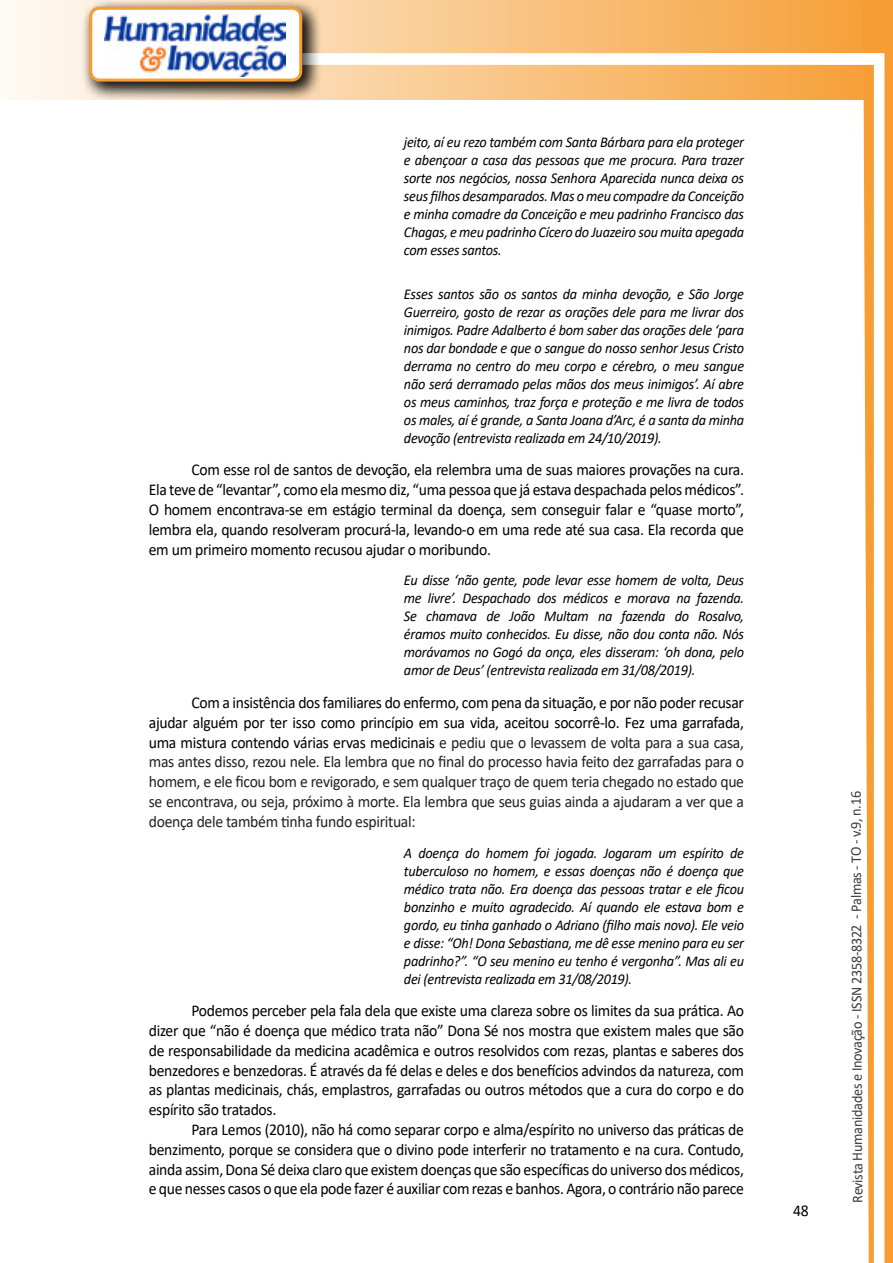
<style>
.page{position:relative;width:893px;height:1263px;background:#fff}
.page>*{position:absolute;margin:0;border:0;box-sizing:border-box;transform-origin:0 0}
.t1{font:16.5px/19.8px "Calibri";letter-spacing:-.02em;color:#000;text-align:justify;scale:.95 1}
.t2{font:16.5px/19.8px "Calibri";letter-spacing:-.02em;color:#202124;text-align:justify;scale:.95 1}
.t3{font:italic 15px/18px "Calibri";letter-spacing:-.02em;color:#000;text-align:justify;scale:.95 1}
.t4{font:15px "Calibri";letter-spacing:-.025em;color:#3c3c3b;scale:.95 1}
.s1{color:#000}
</style>
<div class="page">
<svg style="left:5px;top:0;width:858px;height:100px;background:#f9c484"></svg>
<div style="left:302px;top:53px;width:582px;height:12px;background:#fff;border:2px solid #fff"></div>
<svg style="left:863px;top:0;width:30px;height:1263px"></svg>
<div style="left:81px;top:0;width:241px;height:102px;background:#000;opacity:.75"></div>
<div style="left:91px;top:8px;width:210px;height:72px;background:#fff;border-radius:9px"></div>
<img style="left:104px;top:14px;width:181px;height:62px">
<div style="left:89px;top:7px;width:213px;height:75px;border:3px solid #f69e34;border-radius:9px"></div>
<p class="t3" style="left:404px;top:133px;width:360px">jeito, aí eu rezo também com Santa Bárbara para ela proteger e abençoar a casa das pessoas que me procura. Para trazer sorte nos negócios, nossa Senhora Aparecida nunca deixa os seus filhos desamparados. Mas o meu compadre da Conceição e minha comadre da Conceição e meu padrinho Francisco das Chagas, e meu padrinho Cícero do Juazeiro sou muita apegada com esses santos.</p>
<p class="t3" style="left:404px;top:284px;width:360px">Esses santos são os santos da minha devoção, e São Jorge Guerreiro, gosto de rezar as orações dele para me livrar dos inimigos. Padre Adalberto é bom saber das orações dele ‘para nos dar bondade e que o sangue do nosso senhor Jesus Cristo derrama no centro do meu corpo e cérebro, o meu sangue não será derramado pelas mãos dos meus inimigos’. Aí abre os meus caminhos, traz força e proteção e me livra de todos os males, aí é grande, a Santa Joana d’Arc, é a santa da minha devoção (entrevista realizada em 24/10/2019).</p>
<p class="t1" style="left:149px;top:460px;width:628px;text-indent:43px">Com esse rol de santos de devoção, ela relembra uma de suas maiores provações na cura.<br>Ela teve de “levantar”, como ela mesmo diz, “uma pessoa que já estava despachada pelos médicos”.<br>O homem encontrava-se em estágio terminal da doença, sem conseguir falar e “quase morto”, lembra ela, quando resolveram procurá-la, levando-o em uma rede até sua casa. Ela recorda que em um primeiro momento recusou ajudar o moribundo.</p>
<p class="t3" style="left:404px;top:571px;width:360px">Eu disse ‘não gente, pode levar esse homem de volta, Deus me livre’. Despachado dos médicos e morava na fazenda.<br>Se chamava de João Multam na fazenda do Rosalvo, éramos muito conhecidos. Eu disse, não dou conta não. Nós morávamos no Gogó da onça, eles disseram: ‘oh dona, pelo amor de Deus’ (entrevista realizada em 31/08/2019).</p>
<p class="t2" style="left:149px;top:692px;width:628px;text-indent:43px"><span class="s1">Com a insistência dos familiares do enfermo, com pena da situação, e por não poder recusar ajudar alguém por ter isso como princípio em sua vida, aceitou socorrê-lo. Fez uma garrafada, uma mistura contendo várias ervas medicinais</span> e pediu que o levassem de volta para a sua casa, mas antes disso, rezou nele. Ela lembra que no final do processo havia feito dez garrafadas para o homem, e ele ficou bom e revigorado, e sem qualquer traço de quem teria chegado no estado que se encontrava, ou seja, próximo à morte. Ela lembra que seus guias ainda a ajudaram a ver que a doença dele também tinha fundo espiritual:</p>
<p class="t3" style="left:404px;top:843px;width:360px">A doença do homem foi jogada. Jogaram um espírito de tuberculoso no homem, e essas doenças não é doença que médico trata não. Era doença das pessoas tratar e ele ficou bonzinho e muito agradecido. Aí quando ele estava bom e gordo, eu tinha ganhado o Adriano (filho mais novo). Ele veio e disse: “Oh! Dona Sebastiana, me dê esse menino para eu ser padrinho?”. “O seu menino eu tenho é vergonha”. Mas ali eu dei (entrevista realizada em 31/08/2019).</p>
<p class="t1" style="left:149px;top:1000px;width:628px;text-indent:43px">Podemos perceber pela fala dela que existe uma clareza sobre os limites da sua prática. Ao dizer que “não é doença que médico trata não” Dona Sé nos mostra que existem males que são de responsabilidade da medicina acadêmica e outros resolvidos com rezas, plantas e saberes dos benzedores e benzedoras. É através da fé delas e deles e dos benefícios advindos da natureza, com as plantas medicinais, chás, emplastros, garrafadas ou outros métodos que a cura do corpo e do espírito são tratados.</p>
<p class="t1" style="left:149px;top:1119px;width:628px;text-indent:43px">Para Lemos (2010), não há como separar corpo e alma/espírito no universo das práticas de benzimento, porque se considera que o divino pode interferir no tratamento e na cura. Contudo, ainda assim, Dona Sé deixa claro que existem doenças que são específicas do universo dos médicos, e que nesses casos o que ela pode fazer é auxiliar com rezas e banhos. Agora, o contrário não parece</p>
<p class="t1" style="left:793px;top:1200px;width:18px">48</p>
<p class="t4" style="left:846px;top:1203px;width:435px;rotate:-90deg">Revista Humanidades e Inovação - ISSN 2358-8322 - Palmas - TO - v.9, n.16</p>
</div>
